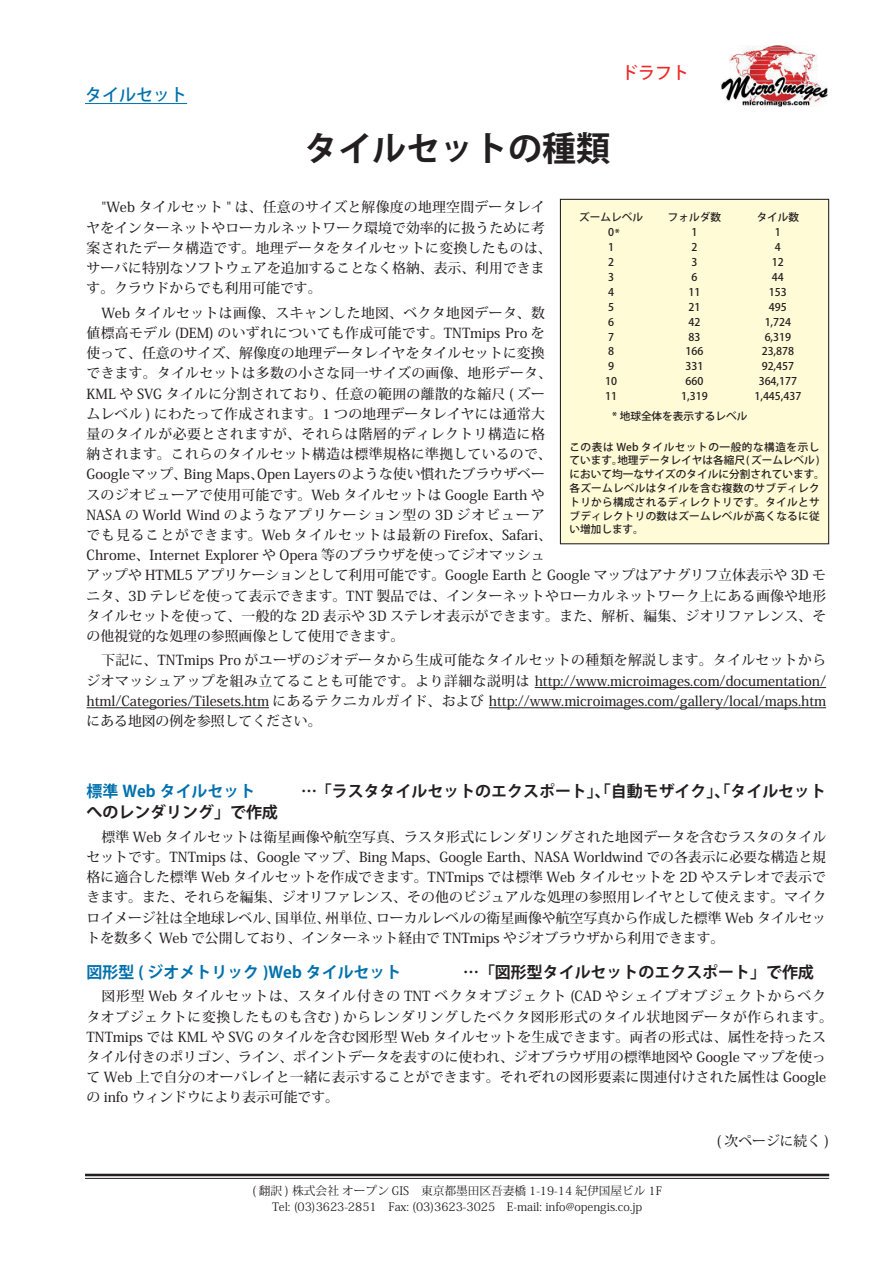
<style>
.page{position:relative;width:893px;height:1263px;background:#fff}
.page>*{position:absolute;margin:0;border:0;box-sizing:border-box;transform-origin:0 0}
.t1{font:700 34.05px "Koz Go Pro";color:#231f20}
.t2{font:500 16.95px "Koz Go Pro";color:#0071ad}
.t3{font:500 16.95px "Koz Go Pro";color:#ee2928}
.t4{font:700 15.9px "Koz Go Pro";color:#231f20}
.t5{font:700 15.9px "Koz Go Pro";color:#0071ad}
.t6{font:500 13.8px/20.2px "Koz Min Pro";letter-spacing:.01em;color:#231f20}
.t7{font:500 13.8px "Koz Min Pro";letter-spacing:.03em;color:#231f20}
.t8{font:500 13.8px "Koz Min Pro";letter-spacing:.04em;color:#231f20}
.t9{font:11.7px/15.9px "Koz Min Pro";color:#231f20;text-align:center}
.t10{font:500 10.65px/13.8px "Koz Go Pro";letter-spacing:.025em;color:#231f20;text-align:right}
.t11{font:500 10.65px/19.6px "Koz Go Pro";color:#231f20}
</style>
<div class="page">
<hr style="left:85px;top:1174px;width:744px;height:2px;background:#231f20">
<hr style="left:85px;top:1178px;width:744px;height:1px;background:#231f20">
<img style="left:720px;top:45px;width:108px;height:62px">
<hr style="left:85px;top:103px;width:102px;height:1px;background:#0071ad">
<hr style="left:535px;top:687px;width:291px;height:1px;background:#231f20">
<hr style="left:87px;top:707px;width:182px;height:1px;background:#231f20">
<hr style="left:489px;top:707px;width:337px;height:1px;background:#231f20">
<div style="left:560px;top:199px;width:269px;height:345px;background:#fffbd6"></div>
<div style="left:560px;top:199px;width:269px;height:345px;border:1px solid #231f20"></div>
<p class="t2" style="left:85px;top:84px;width:104px">タイルセット</p>
<p class="t3" style="left:621px;top:62px;width:70px">ドラフト</p>
<h1 class="t1" style="left:304px;top:126px;width:308px">タイルセットの種類</h1>
<p class="t6" style="left:87px;top:197px;width:467px;text-indent:15px">"Web タイルセット " は、任意のサイズと解像度の地理空間データレイヤをインターネットやローカルネットワーク環境で効率的に扱うために考案されたデータ構造です。地理データをタイルセットに変換したものは、サーバに特別なソフトウェアを追加することなく格納、表示、利用できます。クラウドからでも利用可能です。</p>
<p class="t7" style="left:101px;top:303px;width:445px">Web タイルセットは画像、スキャンした地図、ベクタ地図データ、数</p>
<p class="t6" style="left:87px;top:322px;width:460px">値標高モデル (DEM) のいずれについても作成可能です。TNTmips Pro を</p>
<p class="t6" style="left:87px;top:342px;width:460px">使って、任意のサイズ、解像度の地理データレイヤをタイルセットに変換</p>
<p class="t6" style="left:87px;top:363px;width:467px">できます。タイルセットは多数の小さな同一サイズの画像、地形データ、</p>
<p class="t6" style="left:87px;top:383px;width:460px">KML や SVG タイルに分割されており、任意の範囲の離散的な縮尺 ( ズー</p>
<p class="t6" style="left:87px;top:403px;width:460px">ムレベル ) にわたって作成されます。1 つの地理データレイヤには通常大</p>
<p class="t8" style="left:87px;top:424px;width:460px">量のタイルが必要とされますが、それらは階層的ディレクトリ構造に格</p>
<p class="t6" style="left:87px;top:443px;width:467px">納されます。これらのタイルセット構造は標準規格に準拠しているので、</p>
<p class="t6" style="left:257px;top:464px;width:289px">Open Layersのような使い慣れたブラウザベー</p>
<p class="t11" style="left:668px;top:207px;width:55px">フォルダ数</p>
<p class="t11" style="left:579px;top:207px;width:65px">ズームレベル</p>
<p class="t11" style="left:757px;top:207px;width:44px">タイル数</p>
<p class="t11" style="left:608px;top:223px;width:13px">0*</p>
<p class="t11" style="left:691px;top:223px;width:7px">1</p>
<p class="t11" style="left:775px;top:223px;width:7px">1</p>
<p class="t11" style="left:691px;top:238px;width:7px">2</p>
<p class="t11" style="left:608px;top:238px;width:7px">1</p>
<p class="t11" style="left:775px;top:238px;width:7px">4</p>
<p class="t11" style="left:608px;top:253px;width:7px">2</p>
<p class="t11" style="left:691px;top:253px;width:7px">3</p>
<p class="t11" style="left:772px;top:253px;width:13px">12</p>
<p class="t11" style="left:608px;top:268px;width:7px">3</p>
<p class="t11" style="left:691px;top:268px;width:7px">6</p>
<p class="t11" style="left:772px;top:268px;width:13px">44</p>
<p class="t11" style="left:769px;top:283px;width:19px">153</p>
<p class="t11" style="left:608px;top:283px;width:7px">4</p>
<p class="t11" style="left:689px;top:283px;width:13px">11</p>
<p class="t11" style="left:689px;top:298px;width:13px">21</p>
<p class="t11" style="left:769px;top:298px;width:19px">495</p>
<p class="t11" style="left:608px;top:298px;width:7px">5</p>
<p class="t11" style="left:689px;top:312px;width:13px">42</p>
<p class="t11" style="left:765px;top:312px;width:28px">1,724</p>
<p class="t11" style="left:608px;top:312px;width:7px">6</p>
<p class="t11" style="left:689px;top:327px;width:13px">83</p>
<p class="t11" style="left:765px;top:327px;width:28px">6,319</p>
<p class="t11" style="left:608px;top:327px;width:7px">7</p>
<p class="t11" style="left:608px;top:342px;width:7px">8</p>
<p class="t11" style="left:762px;top:342px;width:34px">23,878</p>
<p class="t11" style="left:686px;top:342px;width:19px">166</p>
<p class="t11" style="left:608px;top:357px;width:7px">9</p>
<p class="t11" style="left:686px;top:357px;width:19px">331</p>
<p class="t11" style="left:762px;top:357px;width:34px">92,457</p>
<p class="t11" style="left:605px;top:372px;width:13px">10</p>
<p class="t11" style="left:686px;top:372px;width:19px">660</p>
<p class="t11" style="left:759px;top:372px;width:40px">364,177</p>
<p class="t11" style="left:681px;top:387px;width:28px">1,319</p>
<p class="t11" style="left:754px;top:387px;width:49px">1,445,437</p>
<p class="t11" style="left:612px;top:387px;width:137px;text-indent:-7px">11<br>* 地球全体を表示するレベル</p>
<p class="t10" style="left:569px;top:440px;width:252px">この表は Web タイルセットの一般的な構造を示し地理データレイヤは各縮尺( ズームレベル (</p>
<p class="t10" style="left:569px;top:454px;width:257px;text-align:left">ています。<br>において均一なサイズのタイルに分割されています。各ズームレベルはタイルを含む複数のサブディレクトリから構成されるディレクトリです。タイルとサブディレクトリの数はズームレベルが高くなるに従い増加します。</p>
<p class="t6" style="left:87px;top:464px;width:741px">Googleマップ、<br>スのジオビューアで使用可能です。Web タイルセットは Google Earth や<br>NASA の World Wind のようなアプリケーション型の 3D ジオビューア<br>でも見ることができます。Web タイルセットは最新の Firefox、Safari、<br>Chrome、Internet Explorer や Opera 等のブラウザを使ってジオマッシュ<br>アップや HTML5 アプリケーションとして利用可能です。Google Earth と Google マップはアナグリフ立体表示や 3D モニタ、3D テレビを使って表示できます。TNT 製品では、インターネットやローカルネットワーク上にある画像や地形タイルセットを使って、一般的な 2D 表示や 3D ステレオ表示ができます。また、解析、編集、ジオリファレンス、その他視覚的な処理の参照画像として使用できます。</p>
<p class="t6" style="left:87px;top:650px;width:741px;text-align:justify;text-indent:15px">下記に、TNTmips Pro がユーザのジオデータから生成可能なタイルセットの種類を解説します。タイルセットからジオマッシュアップを組み立てることも可能です。より詳細な説明は http://www.microimages.com/documentation/ html/Categories/Tilesets.htm にあるテクニカルガイド、および http://www.microimages.com/gallery/local/maps.htmにある地図の例を参照してください。</p>
<p class="t6" style="left:184px;top:464px;width:81px">Bing Maps、</p>
<p class="t4" style="left:301px;top:781px;width:527px">…「ラスタタイルセットのエクスポート」、「自動モザイク」、「タイルセット</p>
<p class="t5" style="left:87px;top:781px;width:170px">標準 Web タイルセット</p>
<p class="t4" style="left:87px;top:802px;width:193px">へのレンダリング」で作成</p>
<p class="t6" style="left:87px;top:826px;width:741px;text-align:right">標準 Web タイルセットは衛星画像や航空写真、ラスタ形式にレンダリングされた地図データを含むラスタのタイルセットです。TNTmips は、Google マップ、Bing Maps、Google Earth、NASA Worldwind での各表示に必要な構造と規格に適合した標準 Web タイルセットを作成できます。TNTmips では標準 Web タイルセットを 2D やステレオで表示できます。また、それらを編集、ジオリファレンス、その他のビジュアルな処理の参照用レイヤとして使えます。マイクローカルレベルの衛星画像や航空写真から作成した標準 Web タイルセッ</p>
<p class="t6" style="left:87px;top:907px;width:639px">ロイメージ社は全地球レベル、<br>トを数多く Web で公開しており、インターネット経由で TNTmips やジオブラウザから利用できます。</p>
<p class="t4" style="left:463px;top:961px;width:352px">…「図形型タイルセットのエクスポート」で作成</p>
<p class="t6" style="left:275px;top:907px;width:57px">国単位、</p>
<p class="t6" style="left:326px;top:907px;width:57px">州単位、</p>
<p class="t5" style="left:87px;top:961px;width:316px">図形型 ( ジオメトリック )Web タイルセット</p>
<p class="t6" style="left:87px;top:985px;width:748px;text-indent:15px">図形型 Web タイルセットは、スタイル付きの TNT ベクタオブジェクト (CAD やシェイプオブジェクトからベクタオブジェクトに変換したものも含む ) からレンダリングしたベクタ図形形式のタイル状地図データが作られます。TNTmips では KML や SVG のタイルを含む図形型 Web タイルセットを生成できます。両者の形式は、属性を持ったスタイル付きのポリゴン、ライン、ポイントデータを表すのに使われ、ジオブラウザ用の標準地図や Google マップを使って Web 上で自分のオーバレイと一緒に表示することができます。それぞれの図形要素に関連付けされた属性は Googleの info ウィンドウにより表示可能です。</p>
<p class="t9" style="left:252px;top:1182px;width:411px">( 翻訳 ) 株式会社オープン GIS　東京都墨田区吾妻橋 1-19-14 紀伊国屋ビル 1F<br>Tel (: 03)3623-2851　Fax (: 03)3623-3025　 -E mail: info@opengis.co j p.</p>
<p class="t6" style="left:717px;top:1130px;width:114px">( 次ページに続く (</p>
</div>
